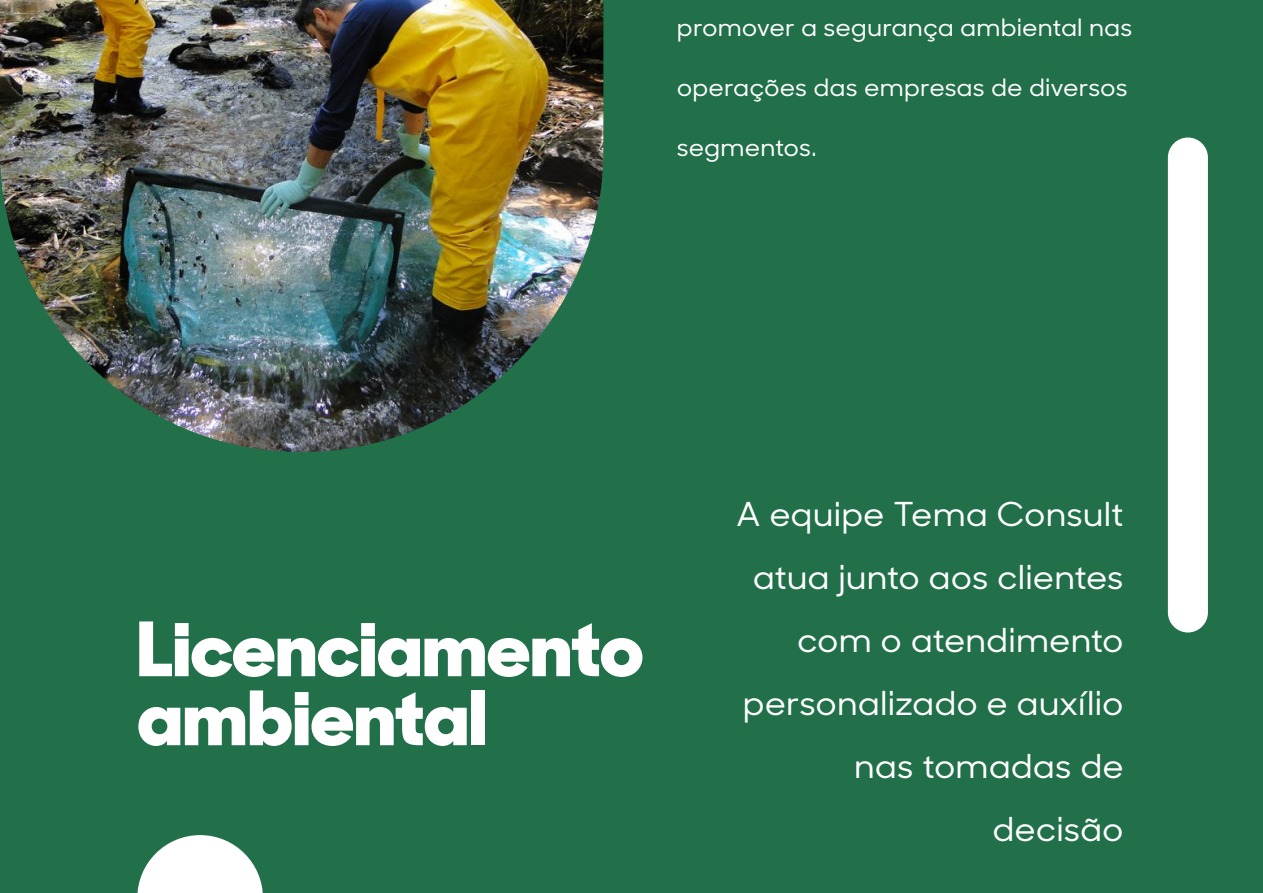
<style>
.page{position:relative;width:1263px;height:893px;background:#21704a}
.page>*{position:absolute;margin:0;border:0;box-sizing:border-box;transform-origin:0 0}
.t1{font:800 75px/69px "Sharp Sans No 1";color:#fff;scale:1.05 1}
.t2{font:500 33px/63px "Sharp Sans No 1";letter-spacing:.005em;color:#fff;text-align:right;scale:1.05 1}
.t3{font:500 24px "Sharp Sans No 1";letter-spacing:.005em;color:#fff;scale:1.05 1}
</style>
<div class="page">
<svg style="left:137px;top:835px;width:126px;height:58px"></svg>
<img style="left:0;top:0;width:604px;height:452px">
<div style="left:1168px;top:138px;width:40px;height:494px;background:#fff;border-radius:20px"></div>
<p class="t3" style="left:677px;top:10px;width:435px">promover a segurança ambiental nas</p>
<p class="t3" style="left:677px;top:70px;width:431px">operações das empresas de diversos</p>
<p class="t3" style="left:677px;top:130px;width:134px">segmentos.</p>
<h1 class="t1" style="left:137px;top:611px;width:484px">Licenciamento ambiental</h1>
<p class="t2" style="left:736px;top:481px;width:371px">A equipe Tema Consult atua junto aos clientes com o atendimento personalizado e auxílio nas tomadas de decisão</p>
</div>
